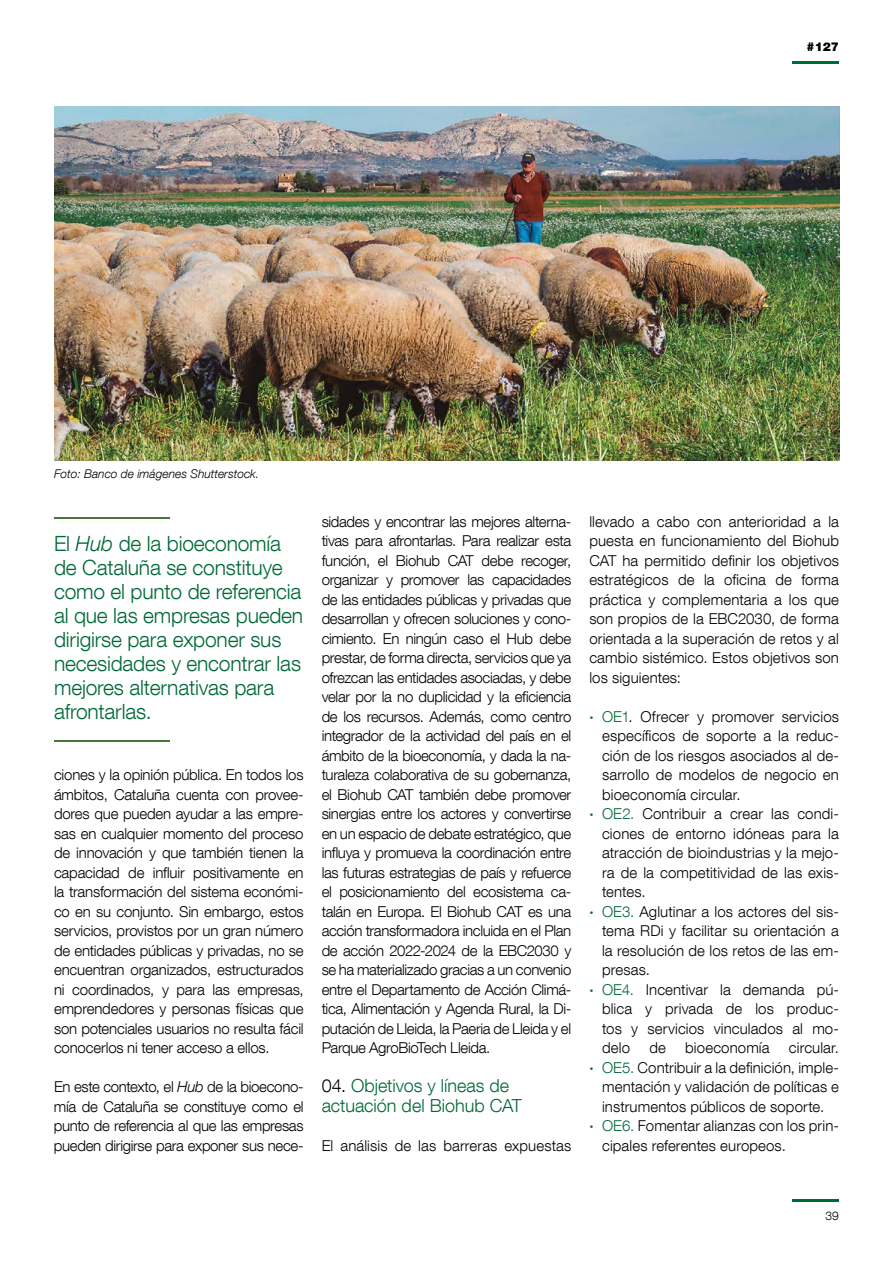
<style>
.page{position:relative;width:893px;height:1263px;background:#fff}
.page>*{position:absolute;margin:0;border:0;box-sizing:border-box;transform-origin:0 0}
.t1{font:300 21px/24px "Helvetica Neue LT Com";letter-spacing:-.01em;color:#006938}
.t2{font:300 18px/19.5px "Helvetica Neue LT Com";color:#006938}
.t3{font:300 15px/19.5px "Helvetica Neue LT Com";letter-spacing:.005em;color:#000;text-align:justify}
.t4{font:900 12.15px "Helvetica Neue LT Com";color:#000}
.t5{font:italic 300 12px "Helvetica Neue LT Com";color:#000}
.t6{font:300 12px "Helvetica Neue LT Com";color:#000}
.s1{font-style:italic}
.s2{color:#000}
.s3{font-weight:700;color:#006938}
.s4{color:#006938}
</style>
<div class="page">
<hr style="left:54px;top:517px;width:116px;height:1px;background:#47773c">
<hr style="left:54px;top:740px;width:116px;height:1px;background:#47773c">
<img style="left:54px;top:106px;width:785px;height:354px">
<hr style="left:792px;top:1199px;width:47px;height:3px;background:#006938">
<hr style="left:792px;top:61px;width:47px;height:3px;background:#006938">
<p class="t4" style="left:807px;top:40px;width:34px">#127</p>
<p class="t5" style="left:54px;top:466px;width:207px">Foto: Banco de imágenes Shutterstock.</p>
<h1 class="t1" style="left:54px;top:531px;width:251px">El <span class="s1">Hub</span> de la bioeconomía de Cataluña se constituye como el punto de referencia al que las empresas pueden dirigirse para exponer sus necesidades y encontrar las mejores alternativas para afrontarlas.</h1>
<p class="t3" style="left:54px;top:765px;width:251px">ciones y la opinión pública. En todos los ámbitos, Cataluña cuenta con provee&shy;dores que pueden ayudar a las empre&shy;sas en cualquier momento del proceso de innovación y que también tienen la capacidad de influir positivamente en la transformación del sistema económi&shy;co en su conjunto. Sin embargo, estos servicios, provistos por un gran número de entidades públicas y privadas, no se encuentran organizados, estructurados ni coordinados, y para las empresas, emprendedores y personas físicas que son potenciales usuarios no resulta fácil conocerlos ni tener acceso a ellos.</p>
<p class="t3" style="left:54px;top:1077px;width:251px">En este contexto, el <span class="s1">Hub</span> de la bioecono&shy;mía de Cataluña se constituye como el punto de referencia al que las empresas pueden dirigirse para exponer sus nece-</p>
<p class="t3" style="left:322px;top:511px;width:251px">sidades y encontrar las mejores alterna&shy;tivas para afrontarlas. Para realizar esta función, el Biohub CAT debe recoger, organizar y promover las capacidades de las entidades públicas y privadas que desarrollan y ofrecen soluciones y cono&shy;cimiento. En ningún caso el Hub debe prestar, de forma directa, servicios que ya ofrezcan las entidades asociadas, y debe velar por la no duplicidad y la eficiencia de los recursos. Además, como centro integrador de la actividad del país en el ámbito de la bioeconomía, y dada la na&shy;turaleza colaborativa de su gobernanza, el Biohub CAT también debe promover sinergias entre los actores y convertirse en un espacio de debate estratégico, que influya y promueva la coordinación entre las futuras estrategias de país y refuerce el posicionamiento del ecosistema ca&shy;talán en Europa. El Biohub CAT es una acción transformadora incluida en el Plan de acción 2022-2024 de la EBC2030 y se ha materializado gracias a un convenio entre el Departamento de Acción Climá&shy;tica, Alimentación y Agenda Rural, la Di&shy;putación de Lleida, la Paeria de Lleida y el Parque AgroBioTech Lleida.</p>
<p class="t2" style="left:322px;top:1076px;width:202px"><span class="s2">04.</span> Objetivos y líneas de actuación del Biohub CAT</p>
<p class="t3" style="left:322px;top:1135px;width:251px">El análisis de las barreras expuestas</p>
<p class="t3" style="left:589px;top:511px;width:251px">llevado a cabo con anterioridad a la puesta en funcionamiento del Biohub CAT ha permitido definir los objetivos estratégicos de la oficina de forma práctica y complementaria a los que son propios de la EBC2030, de forma orientada a la superación de retos y al cambio sistémico. Estos objetivos son los siguientes:</p>
<p class="t3" style="left:589px;top:706px;width:251px"><span class="s3">·</span> <span class="s4">OE1</span>. Ofrecer y promover servicios</p>
<p class="t3" style="left:602px;top:726px;width:238px">específicos de soporte a la reduc-</p>
<p class="t3" style="left:602px;top:745px;width:238px">ción de los riesgos asociados al de-</p>
<p class="t3" style="left:602px;top:765px;width:238px">sarrollo de modelos de negocio en</p>
<p class="t3" style="left:602px;top:784px;width:140px">bioeconomía circular.</p>
<p class="t3" style="left:589px;top:804px;width:251px"><span class="s3">·</span> <span class="s4">OE2.</span> Contribuir a crear las condi-</p>
<p class="t3" style="left:602px;top:823px;width:238px">ciones de entorno idóneas para la</p>
<p class="t3" style="left:602px;top:843px;width:238px">atracción de bioindustrias y la mejo-</p>
<p class="t3" style="left:602px;top:862px;width:238px">ra de la competitividad de las exis-</p>
<p class="t3" style="left:602px;top:882px;width:45px">tentes.</p>
<p class="t3" style="left:589px;top:901px;width:251px"><span class="s3">·</span> <span class="s4">OE3.</span> Aglutinar a los actores del sis-</p>
<p class="t3" style="left:602px;top:921px;width:238px">tema RDi y facilitar su orientación a</p>
<p class="t3" style="left:602px;top:940px;width:238px">la resolución de los retos de las em-</p>
<p class="t3" style="left:602px;top:960px;width:49px">presas.</p>
<p class="t3" style="left:589px;top:979px;width:251px"><span class="s3">·</span> <span class="s4">OE4.</span> Incentivar la demanda pú-</p>
<p class="t3" style="left:602px;top:999px;width:238px">blica y privada de los produc-</p>
<p class="t3" style="left:602px;top:1018px;width:238px">tos y servicios vinculados al mo-</p>
<p class="t3" style="left:602px;top:1038px;width:29px">delo</p>
<p class="t3" style="left:649px;top:1038px;width:18px">de</p>
<p class="t3" style="left:685px;top:1038px;width:86px">bioeconomía</p>
<p class="t3" style="left:789px;top:1038px;width:52px">circular.</p>
<p class="t3" style="left:589px;top:1057px;width:251px"><span class="s3">·</span> <span class="s4">OE5.</span> Contribuir a la definición, imple-</p>
<p class="t3" style="left:602px;top:1077px;width:238px">mentación y validación de políticas e</p>
<p class="t3" style="left:602px;top:1096px;width:224px">instrumentos públicos de soporte.</p>
<p class="t3" style="left:589px;top:1116px;width:251px"><span class="s3">·</span> <span class="s4">OE6.</span> Fomentar alianzas con los prin-</p>
<p class="t3" style="left:602px;top:1135px;width:185px">cipales referentes europeos.</p>
<p class="t6" style="left:825px;top:1208px;width:15px">39</p>
</div>
